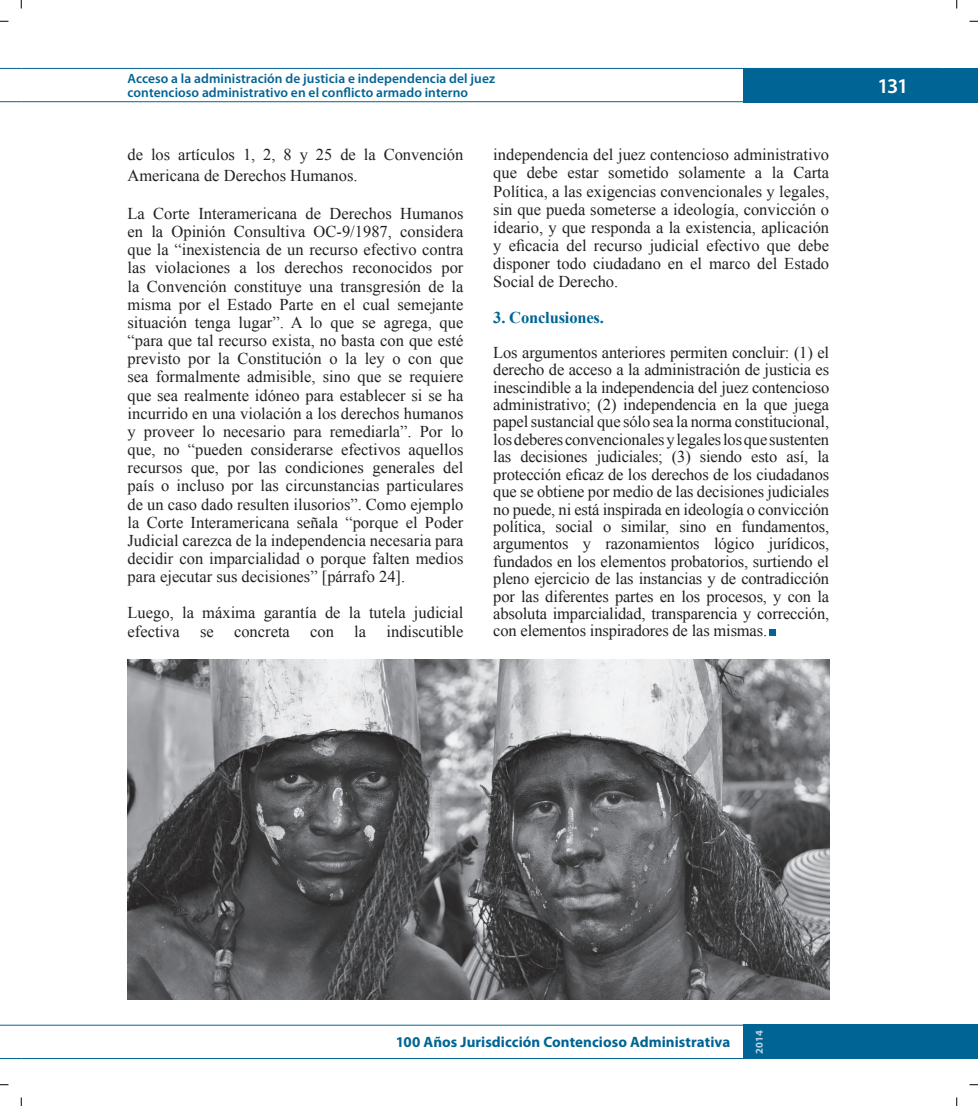
<style>
.page{position:relative;width:978px;height:1106px;background:#fff}
.page>*{position:absolute;margin:0;border:0;box-sizing:border-box;transform-origin:0 0}
.t1{font:600 21px "Myriad Pro";color:#fff}
.t2{font:16.5px/18.1px "Times New Roman";color:#231f20;text-align:justify}
.t3{font:700 16.5px "Times New Roman";letter-spacing:-.01em;color:#006494}
.t4{font:700 15px "Myriad Pro";letter-spacing:.005em;color:#006494}
.t5{font:600 13.5px/14.2px "Myriad Pro";letter-spacing:.005em;color:#006494}
.t6{font:700 10.5px "Myriad Pro";color:#b8d2e5}
</style>
<div class="page">
<svg style="left:0;top:1024px;width:21px;height:1px"></svg>
<svg style="left:0;top:1058px;width:21px;height:1px"></svg>
<svg style="left:0;top:68px;width:21px;height:1px"></svg>
<svg style="left:0;top:101px;width:21px;height:1px"></svg>
<hr style="left:21px;top:1024px;width:918px;height:1px;background:#006494">
<hr style="left:21px;top:1058px;width:918px;height:1px;background:#006494">
<div style="left:743px;top:1024px;width:214px;height:34px;background:#006494"></div>
<hr style="left:21px;top:68px;width:918px;height:1px;background:#006494">
<hr style="left:21px;top:101px;width:918px;height:1px;background:#006494">
<div style="left:743px;top:68px;width:214px;height:34px;background:#006494"></div>
<img style="left:128px;top:659px;width:701px;height:340px">
<svg style="left:769px;top:629px;width:6px;height:6px"></svg>
<svg style="left:0;top:20px;width:9px;height:2px"></svg>
<svg style="left:969px;top:20px;width:9px;height:2px"></svg>
<svg style="left:20px;top:0;width:2px;height:9px"></svg>
<svg style="left:20px;top:1097px;width:2px;height:9px"></svg>
<svg style="left:956px;top:0;width:2px;height:9px"></svg>
<svg style="left:956px;top:1097px;width:2px;height:9px"></svg>
<div style="left:957px;top:1024px;width:21px;height:34px;background:#006494"></div>
<div style="left:957px;top:68px;width:21px;height:34px;background:#006494"></div>
<p class="t5" style="left:128px;top:71px;width:369px">Acceso a la administración de justicia e independencia del juez contencioso administrativo en el conflicto armado interno</p>
<p class="t2" style="left:128px;top:144px;width:337px;line-height:20.2px">de los artículos 1, 2, 8 y 25 de la Convención<br>Americana de Derechos Humanos.</p>
<p class="t2" style="left:128px;top:204px;width:337px">La Corte Interamericana de Derechos Humanos en la Opinión Consultiva OC-9/1987, considera que la “inexistencia de un recurso efectivo contra las violaciones a los derechos reconocidos por la Convención constituye una transgresión de la misma por el Estado Parte en el cual semejante situación tenga lugar”. A lo que se agrega, que “para que tal recurso exista, no basta con que esté previsto por la Constitución o la ley o con que sea formalmente admisible, sino que se requiere que sea realmente idóneo para establecer si se ha incurrido en una violación a los derechos humanos y proveer lo necesario para remediarla”. Por lo que, no “pueden considerarse efectivos aquellos recursos que, por las condiciones generales del país o incluso por las circunstancias particulares de un caso dado resulten ilusorios”. Como ejemplo la Corte Interamericana señala “porque el Poder Judicial carezca de la independencia necesaria para decidir con imparcialidad o porque falten medios para ejecutar sus decisiones” [párrafo 24].</p>
<p class="t2" style="left:128px;top:603px;width:337px">Luego, la máxima garantía de la tutela judicial efectiva se concreta con la indiscutible</p>
<p class="t2" style="left:493px;top:145px;width:337px">independencia del juez contencioso administrativo que debe estar sometido solamente a la Carta Política, a las exigencias convencionales y legales, sin que pueda someterse a ideología, convicción o ideario, y que responda a la existencia, aplicación y eficacia del recurso judicial efectivo que debe disponer todo ciudadano en el marco del Estado Social de Derecho.</p>
<p class="t3" style="left:493px;top:306px;width:112px">3. Conclusiones.</p>
<p class="t2" style="left:493px;top:343px;width:338px;line-height:17.4px">Los argumentos anteriores permiten concluir: (1) el derecho de acceso a la administración de justicia es inescindible a la independencia del juez contencioso administrativo; (2) independencia en la que juega papel sustancial que sólo sea la norma constitucional, los deberes convencionales y legales los que sustenten las decisiones judiciales; (3) siendo esto así, la protección eficaz de los derechos de los ciudadanos que se obtiene por medio de las decisiones judiciales no puede, ni está inspirada en ideología o convicción política, social o similar, sino en fundamentos, argumentos y razonamientos lógico jurídicos, fundados en los elementos probatorios, surtiendo el pleno ejercicio de las instancias y de contradicción por las diferentes partes en los procesos, y con la absoluta imparcialidad, transparencia y corrección, con elementos inspiradores de las mismas.</p>
<p class="t1" style="left:877px;top:72px;width:33px">131</p>
<p class="t4" style="left:396px;top:1032px;width:336px">100 Años Jurisdicción Contencioso Administrativa</p>
<p class="t6" style="left:752px;top:1053px;width:25px;rotate:-90deg">2014</p>
</div>
